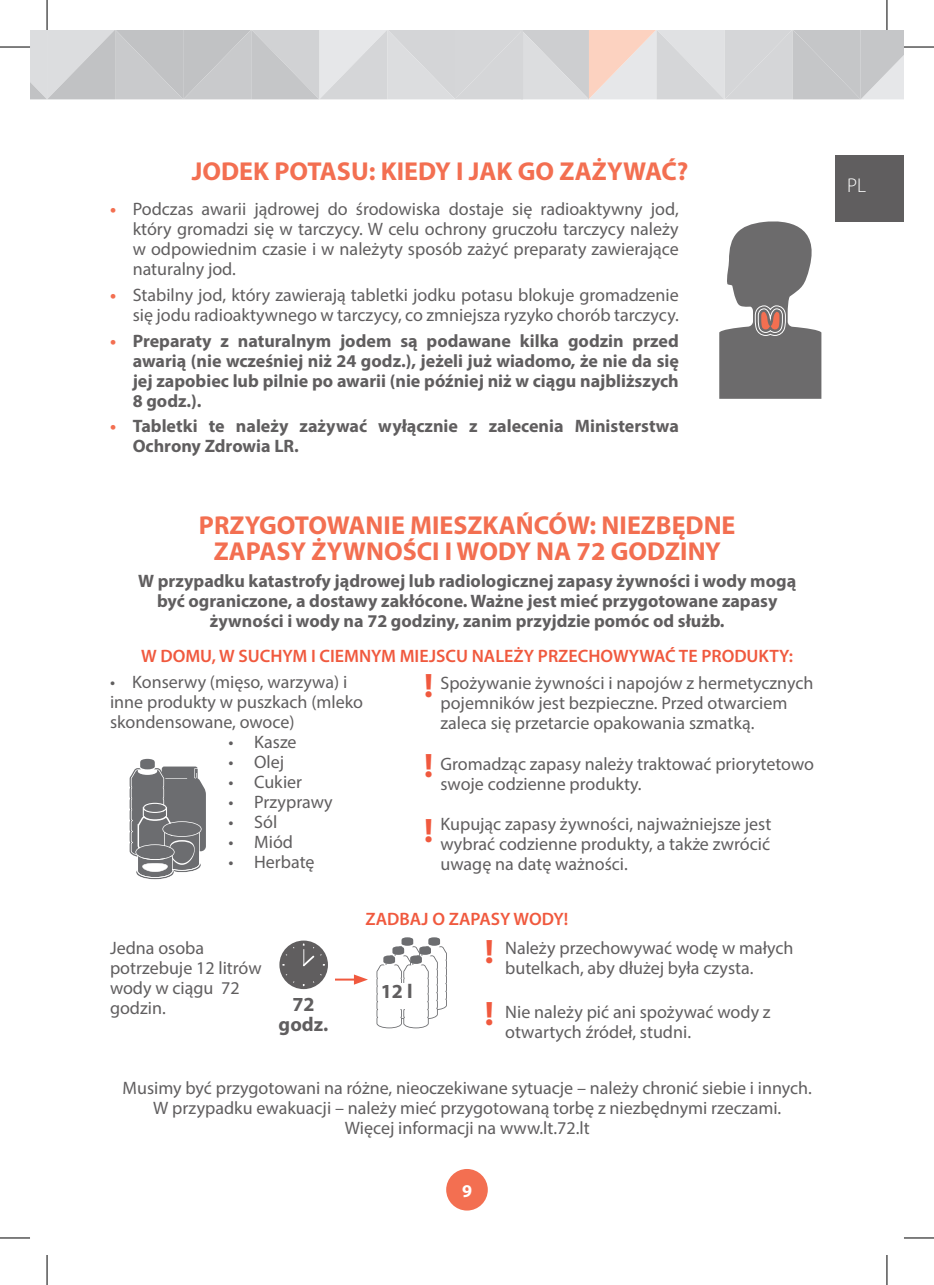
<style>
.page{position:relative;width:934px;height:1285px;background:#fff}
.page>*{position:absolute;margin:0;border:0;box-sizing:border-box;transform-origin:0 0}
.t1{font:700 34px/62.4px "Myriad Pro";color:#f0593e}
.t2{font:700 26px/26px "Myriad Pro";color:#f36f51;text-align:center}
.t3{font:700 20px/20px "Myriad Pro";color:#605e5f;text-align:center}
.t4{font:300 20px "Myriad Pro";color:#fff}
.t5{font:18px/20px "Myriad Pro";color:#605e5f}
.t6{font:700 18px/20px "Myriad Pro";color:#605e5f;text-align:justify}
.t7{font:600 18px "Myriad Pro";color:#f0593e}
.t8{font:700 18px "Myriad Pro";color:#fff}
.s1{font-weight:700;color:#f36f51}
.s2{color:#f36f51}
</style>
<div class="page">
<svg style="left:30px;top:30px;width:873px;height:69px;background:#d3d2d3"></svg>
<div style="left:446px;top:1169px;width:41px;height:41px;background:#f36f51;border-radius:50%"></div>
<svg style="left:719px;top:221px;width:102px;height:178px"></svg>
<svg style="left:376px;top:937px;width:70px;height:91px"></svg>
<svg style="left:130px;top:759px;width:76px;height:121px"></svg>
<div style="left:380px;top:983px;width:42px;height:25px;background:#fff"></div>
<div style="left:279px;top:940px;width:49px;height:49px;background:#605e5f;border-radius:50%"></div>
<svg style="left:303px;top:943px;width:11px;height:23px"></svg>
<hr style="left:335px;top:978px;width:22px;height:2px;background:#f0593e">
<svg style="left:354px;top:974px;width:14px;height:10px"></svg>
<div style="left:835px;top:155px;width:68px;height:66px;background:#605e5f"></div>
<hr style="left:0;top:47px;width:30px;height:1px;background:#000">
<hr style="left:903px;top:47px;width:30px;height:1px;background:#000">
<hr style="left:0;top:1237px;width:30px;height:1px;background:#000">
<hr style="left:903px;top:1237px;width:30px;height:1px;background:#000">
<hr style="left:47px;top:0;width:1px;height:30px;background:#000">
<hr style="left:47px;top:1255px;width:1px;height:30px;background:#000">
<hr style="left:886px;top:0;width:1px;height:30px;background:#000">
<hr style="left:886px;top:1255px;width:1px;height:30px;background:#000">
<h2 class="t2" style="left:192px;top:157px;width:498px">JODEK POTASU: KIEDY I JAK GO ZAŻYWAĆ?</h2>
<p class="t5" style="left:133px;top:199px;width:547px;text-align:justify;text-indent:-23px"><span class="s1">•</span> Podczas awarii jądrowej do środowiska dostaje się radioaktywny jod, który gromadzi się w tarczycy. W celu ochrony gruczołu tarczycy należy w odpowiednim czasie i w należyty sposób zażyć preparaty zawierające naturalny jod.</p>
<p class="t5" style="left:110px;top:285px;width:570px;text-align:right"><span class="s1">•</span> Stabilny jod, który zawierają tabletki jodku potasu blokuje gromadzenie się jodu radioaktywnego w tarczycy, co zmniejsza ryzyko chorób tarczycy.</p>
<p class="t6" style="left:133px;top:330px;width:547px;text-indent:-23px"><span class="s2">•</span> Preparaty z naturalnym jodem są podawane kilka godzin przed awarią (nie wcześniej niż 24 godz.), jeżeli już wiadomo, że nie da się jej zapobiec lub pilnie po awarii (nie później niż w ciągu najbliższych 8 godz.).</p>
<p class="t6" style="left:133px;top:416px;width:547px;text-indent:-23px"><span class="s2">•</span> Tabletki te należy zażywać wyłącznie z zalecenia Ministerstwa<br>Ochrony Zdrowia LR.</p>
<h2 class="t2" style="left:199px;top:512px;width:538px">PRZYGOTOWANIE MIESZKAŃCÓW: NIEZBĘDNE<br>ZAPASY ŻYWNOŚCI I WODY NA 72 GODZINY</h2>
<p class="t6" style="left:138px;top:570px;width:659px;text-align:center">W przypadku katastrofy jądrowej lub radiologicznej zapasy żywności i wody mogą być ograniczone, a dostawy zakłócone. Ważne jest mieć przygotowane zapasy żywności i wody na 72 godziny, zanim przyjdzie pomóc od służb.</p>
<p class="t7" style="left:141px;top:645px;width:653px">W DOMU, W SUCHYM I CIEMNYM MIEJSCU NALEŻY PRZECHOWYWAĆ TE PRODUKTY:</p>
<h1 class="t1" style="left:424px;top:653px;width:11px">!</h1>
<p class="t5" style="left:110px;top:671px;width:254px">• Konserwy (mięso, warzywa) i inne produkty w puszkach (mleko skondensowane, owoce)</p>
<p class="t5" style="left:228px;top:731px;width:69px">• Kasze</p>
<p class="t5" style="left:228px;top:751px;width:57px">• Olej</p>
<p class="t5" style="left:228px;top:771px;width:75px">• Cukier</p>
<p class="t5" style="left:228px;top:791px;width:105px">• Przyprawy</p>
<p class="t5" style="left:228px;top:811px;width:50px">• Sól</p>
<p class="t5" style="left:228px;top:831px;width:66px">• Miód</p>
<p class="t5" style="left:228px;top:851px;width:87px">• Herbatę</p>
<p class="t5" style="left:440px;top:673px;width:374px">Spożywanie żywności i napojów z hermetycznych pojemników jest bezpieczne. Przed otwarciem zaleca się przetarcie opakowania szmatką.</p>
<h1 class="t1" style="left:424px;top:731px;width:11px;line-height:65.4px">! !</h1>
<p class="t5" style="left:440px;top:754px;width:375px">Gromadząc zapasy należy traktować priorytetowo swoje codzienne produkty.</p>
<p class="t5" style="left:440px;top:813px;width:332px;text-align:justify">Kupując zapasy żywności, najważniejsze jest wybrać codzienne produkty, a także zwrócić uwagę na datę ważności.</p>
<p class="t7" style="left:365px;top:907px;width:204px">ZADBAJ O ZAPASY WODY!</p>
<h1 class="t1" style="left:484px;top:919px;width:11px">! !</h1>
<p class="t5" style="left:110px;top:938px;width:153px">Jedna osoba potrzebuje 12 litrów wody w ciągu 72 godzin.</p>
<p class="t5" style="left:505px;top:938px;width:290px">Należy przechowywać wodę w małych butelkach, aby dłużej była czysta.</p>
<p class="t3" style="left:380px;top:980px;width:33px">12 l</p>
<p class="t3" style="left:278px;top:993px;width:51px">72 godz.</p>
<p class="t5" style="left:505px;top:1001px;width:267px">Nie należy pić ani spożywać wody z otwartych źródeł, studni.</p>
<p class="t5" style="left:122px;top:1078px;width:690px;text-align:center">Musimy być przygotowani na różne, nieoczekiwane sytuacje – należy chronić siebie i innych.<br>W przypadku ewakuacji – należy mieć przygotowaną torbę z niezbędnymi rzeczami.<br>Więcej informacji na www.lt.72.lt</p>
<p class="t8" style="left:462px;top:1178px;width:11px">9</p>
<p class="t4" style="left:846px;top:175px;width:20px">PL</p>
</div>
